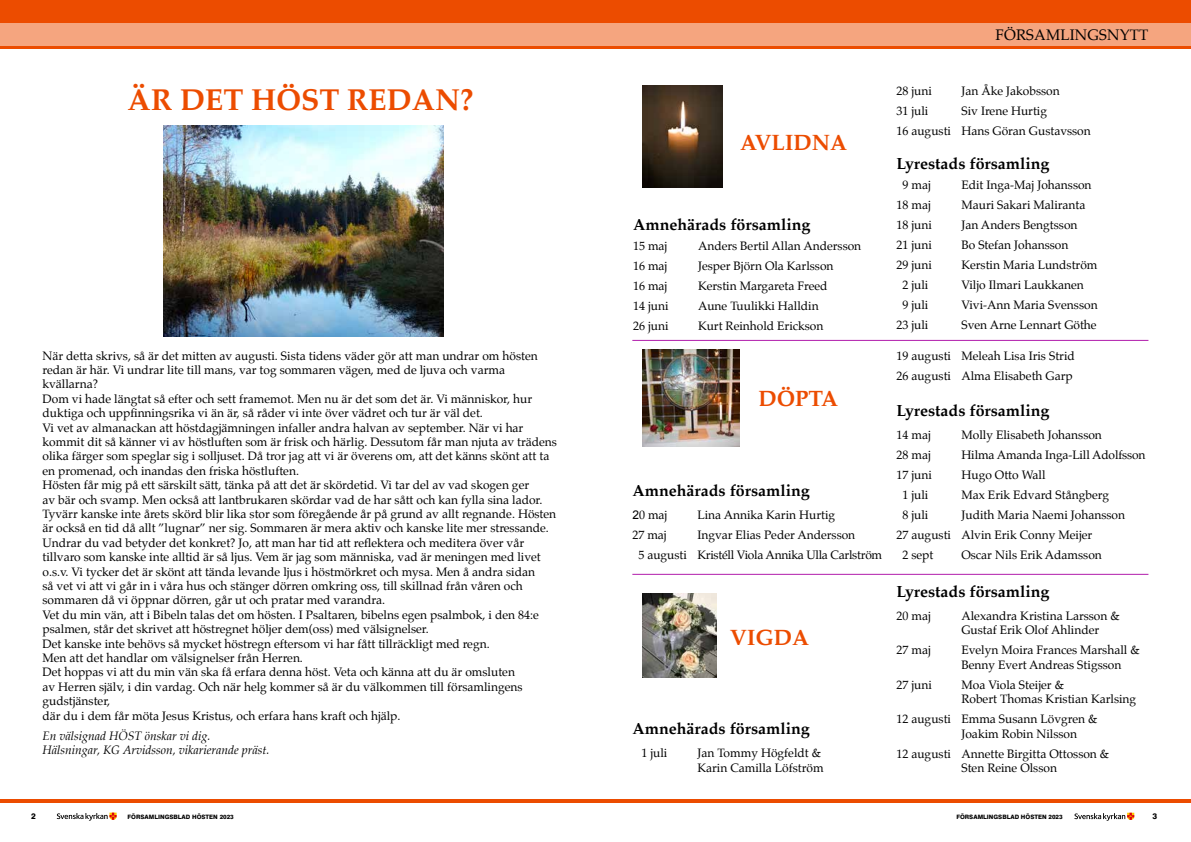
<style>
.page{position:relative;width:1191px;height:842px;background:#fff}
.page>*{position:absolute;margin:0;border:0;box-sizing:border-box;transform-origin:0 0}
.t1{font:700 30px "Palatino";color:#ec4c00}
.t2{font:700 22px "Palatino";color:#ec4c00}
.t3{font:700 16px "Palatino";color:#000}
.t4{font:15px "Palatino";letter-spacing:.01em;color:#000}
.t5{font:12px/14.4px "Palatino";color:#000}
.t6{font:italic 12px/14.4px "Palatino";color:#000}
.t7{font:800 8px "Swiss 721 BT";color:#000}
.t8{font:800 6px "Swiss 721 BT";color:#000}
.s1{font-family:"Arial"}
</style>
<div class="page">
<div style="left:0;top:0;width:1191px;height:49px;background:#ec4c00"></div>
<hr style="left:0;top:799px;width:1191px;height:3px;background:#ec4c00">
<div style="left:0;top:23px;width:1191px;height:22px;background:#f5a57f"></div>
<svg style="left:1074px;top:813px;width:60px;height:8px"></svg>
<svg style="left:57px;top:813px;width:60px;height:8px"></svg>
<img style="left:642px;top:593px;width:74px;height:84px">
<hr style="left:632px;top:340px;width:516px;height:1px;background:#b11cab">
<hr style="left:632px;top:574px;width:516px;height:1px;background:#b11cab">
<img style="left:642px;top:85px;width:80px;height:103px">
<img style="left:642px;top:350px;width:97px;height:96px">
<img style="left:163px;top:125px;width:281px;height:211px">
<h1 class="t1" style="left:128px;top:74px;width:347px">ÄR DET HÖST REDAN?</h1>
<p class="t5" style="left:43px;top:348px;width:516px">När detta skrivs, så är det mitten av augusti. Sista tidens väder gör att man undrar om hösten redan är här. Vi undrar lite till mans, var tog sommaren vägen, med de ljuva och varma kvällarna?<br>Dom vi hade längtat så efter och sett framemot. Men nu är det som det är. Vi människor, hur duktiga och uppfinningsrika vi än är, så råder vi inte över vädret och tur är väl det.<br>Vi vet av almanackan att höstdagjämningen infaller andra halvan av september. När vi har kommit dit så känner vi av höstluften som är frisk och härlig. Dessutom får man njuta av trädens olika färger som speglar sig i solljuset. Då tror jag att vi är överens om, att det känns skönt att ta en promenad, och inandas den friska höstluften.<br>Hösten får mig på ett särskilt sätt, tänka på att det är skördetid. Vi tar del av vad skogen ger<br>av bär och svamp. Men också att lantbrukaren skördar vad de har sått och kan fylla sina lador.<br>Tyvärr kanske inte årets skörd blir lika stor som föregående år på grund av allt regnande. Hösten är också en tid då allt ”lugnar” ner sig. Sommaren är mera aktiv och kanske lite mer stressande.<br>Undrar du vad betyder det konkret? Jo, att man har tid att reflektera och meditera över vår tillvaro som kanske inte alltid är så ljus. Vem är jag som människa, vad är meningen med livet o.s.v. Vi tycker det är skönt att tända levande ljus i höstmörkret och mysa. Men å andra sidan<br>så vet vi att vi går in i våra hus och stänger dörren omkring oss, till skillnad från våren och sommaren då vi öppnar dörren, går ut och pratar med varandra.<br>Vet du min vän, att i Bibeln talas det om hösten. I Psaltaren, bibelns egen psalmbok, i den 84:e psalmen, står det skrivet att höstregnet höljer dem(oss) med välsignelser.<br>Det kanske inte behövs så mycket höstregn eftersom vi har fått tillräckligt med regn.<br>Men att det handlar om välsignelser från Herren.<br>Det hoppas vi att du min vän ska få erfara denna höst. Veta och känna att du är omsluten<br>av Herren själv, i din vardag. Och när helg kommer så är du välkommen till församlingens gudstjänster,<br>där du i dem får möta Jesus Kristus, och erfara hans kraft och hjälp.</p>
<p class="t6" style="left:43px;top:728px;width:228px">En välsignad HÖST önskar vi dig.<br>Hälsningar, KG Arvidsson, vikarierande präst.</p>
<p class="t4" style="left:995px;top:23px;width:154px">FÖRSAMLINGSNYTT</p>
<h2 class="t2" style="left:740px;top:124px;width:109px">AVLIDNA</h2>
<h3 class="t3" style="left:633px;top:211px;width:179px">Amnehärads församling</h3>
<p class="t5" style="left:633px;top:238px;width:36px">15 maj</p>
<p class="t5" style="left:698px;top:238px;width:165px">Anders Bertil Allan Andersson</p>
<p class="t5" style="left:633px;top:258px;width:36px">16 maj</p>
<p class="t5" style="left:698px;top:258px;width:137px">Jesper Björn Ola Karlsson</p>
<p class="t5" style="left:633px;top:279px;width:36px">16 maj</p>
<p class="t5" style="left:698px;top:279px;width:131px">Kerstin Margareta Freed</p>
<p class="t5" style="left:633px;top:299px;width:37px">14 juni</p>
<p class="t5" style="left:698px;top:299px;width:122px">Aune Tuulikki Halldin</p>
<p class="t5" style="left:633px;top:319px;width:37px">26 juni</p>
<p class="t5" style="left:698px;top:319px;width:127px">Kurt Reinhold Erickson</p>
<h2 class="t2" style="left:758px;top:379px;width:81px">DÖPTA</h2>
<h3 class="t3" style="left:632px;top:477px;width:179px">Amnehärads församling</h3>
<p class="t5" style="left:632px;top:508px;width:37px"><span class="s1">2</span>0 maj</p>
<p class="t5" style="left:697px;top:508px;width:139px">Lina Annika Karin Hurtig</p>
<p class="t5" style="left:632px;top:528px;width:36px">27 maj</p>
<p class="t5" style="left:638px;top:525px;width:245px;line-height:20.1px;text-indent:59px">Ingvar Elias Peder Andersson<br>5 augusti Kristéll Viola Annika Ulla Carlström</p>
<h2 class="t2" style="left:729px;top:619px;width:81px">VIGDA</h2>
<h3 class="t3" style="left:632px;top:715px;width:179px">Amnehärads församling</h3>
<p class="t5" style="left:641px;top:746px;width:28px">1 juli</p>
<p class="t5" style="left:697px;top:746px;width:128px">Jan Tommy Högfeldt &amp;<br>Karin Camilla Löfström</p>
<p class="t5" style="left:896px;top:84px;width:37px">28 juni</p>
<p class="t5" style="left:961px;top:84px;width:100px">Jan Åke Jakobsson</p>
<p class="t5" style="left:896px;top:104px;width:34px">31 juli</p>
<p class="t5" style="left:896px;top:101px;width:196px;line-height:20.1px;text-indent:65px">Siv Irene Hurtig<br>16 augusti Hans Göran Gustavsson</p>
<h3 class="t3" style="left:896px;top:150px;width:155px">Lyrestads församling</h3>
<p class="t5" style="left:902px;top:177px;width:30px">9 maj</p>
<p class="t5" style="left:961px;top:177px;width:132px">Edit Inga‑Maj Johansson</p>
<p class="t5" style="left:896px;top:198px;width:36px">18 maj</p>
<p class="t5" style="left:961px;top:198px;width:125px">Mauri Sakari Maliranta</p>
<p class="t5" style="left:896px;top:218px;width:37px">18 juni</p>
<p class="t5" style="left:961px;top:218px;width:118px">Jan Anders Bengtsson</p>
<p class="t5" style="left:896px;top:238px;width:37px">21 juni</p>
<p class="t5" style="left:961px;top:238px;width:109px">Bo Stefan Johansson</p>
<p class="t5" style="left:896px;top:258px;width:37px">29 juni</p>
<p class="t5" style="left:961px;top:258px;width:138px">Kerstin Maria Lundström</p>
<p class="t5" style="left:902px;top:278px;width:28px">2 juli</p>
<p class="t5" style="left:961px;top:278px;width:124px">Viljo Ilmari Laukkanen</p>
<p class="t5" style="left:902px;top:298px;width:28px">9 juli</p>
<p class="t5" style="left:961px;top:298px;width:138px">Vivi‑Ann Maria Svensson</p>
<p class="t5" style="left:896px;top:318px;width:34px">23 juli</p>
<p class="t5" style="left:961px;top:318px;width:137px">Sven Arne Lennart Göthe</p>
<p class="t5" style="left:896px;top:345px;width:180px;line-height:20.1px">19 augusti Meleah Lisa Iris Strid<br>26 augusti Alma Elisabeth Garp</p>
<h3 class="t3" style="left:896px;top:397px;width:155px">Lyrestads församling</h3>
<p class="t5" style="left:896px;top:428px;width:36px">14 maj</p>
<p class="t5" style="left:961px;top:428px;width:142px">Molly Elisabeth Johansson</p>
<p class="t5" style="left:896px;top:448px;width:36px">28 maj</p>
<p class="t5" style="left:961px;top:448px;width:186px">Hilma Amanda Inga-Lill Adolfsson</p>
<p class="t5" style="left:896px;top:468px;width:37px">17 juni</p>
<p class="t5" style="left:961px;top:468px;width:86px">Hugo Otto Wall</p>
<p class="t5" style="left:902px;top:488px;width:28px">1 juli</p>
<p class="t5" style="left:961px;top:488px;width:149px">Max Erik Edvard Stångberg</p>
<p class="t5" style="left:902px;top:508px;width:28px">8 juli</p>
<p class="t5" style="left:961px;top:508px;width:165px">Judith Maria Naemi Johansson</p>
<p class="t5" style="left:896px;top:528px;width:197px">27 augusti Alvin Erik Conny Meijer</p>
<p class="t5" style="left:902px;top:548px;width:32px">2 sept</p>
<p class="t5" style="left:961px;top:548px;width:142px">Oscar Nils Erik Adamsson</p>
<h3 class="t3" style="left:896px;top:578px;width:155px">Lyrestads församling</h3>
<p class="t5" style="left:896px;top:609px;width:36px">20 maj</p>
<p class="t5" style="left:961px;top:609px;width:160px">Alexandra Kristina Larsson &amp;<br>Gustaf Erik Olof Ahlinder</p>
<p class="t5" style="left:896px;top:643px;width:36px">27 maj</p>
<p class="t5" style="left:961px;top:643px;width:180px">Evelyn Moira Frances Marshall &amp;<br>Benny Evert Andreas Stigsson</p>
<p class="t5" style="left:896px;top:677px;width:37px">27 juni</p>
<p class="t5" style="left:961px;top:677px;width:176px">Moa Viola Steijer &amp;<br>Robert Thomas Kristian Karlsing</p>
<p class="t5" style="left:961px;top:712px;width:138px;text-indent:-65px">12 augusti Emma Susann Lövgren &amp;<br>Joakim Robin Nilsson</p>
<p class="t5" style="left:961px;top:746px;width:149px;text-indent:-65px">12 augusti Annette Birgitta Ottosson &amp;<br>Sten Reine Olsson</p>
<p class="t7" style="left:31px;top:811px;width:6px">2</p>
<p class="t8" style="left:128px;top:813px;width:108px">FÖRSAMLINGSBLAD HÖSTEN 2023</p>
<p class="t8" style="left:956px;top:813px;width:108px">FÖRSAMLINGSBLAD HÖSTEN 2023</p>
<p class="t7" style="left:1152px;top:811px;width:6px">3</p>
</div>
